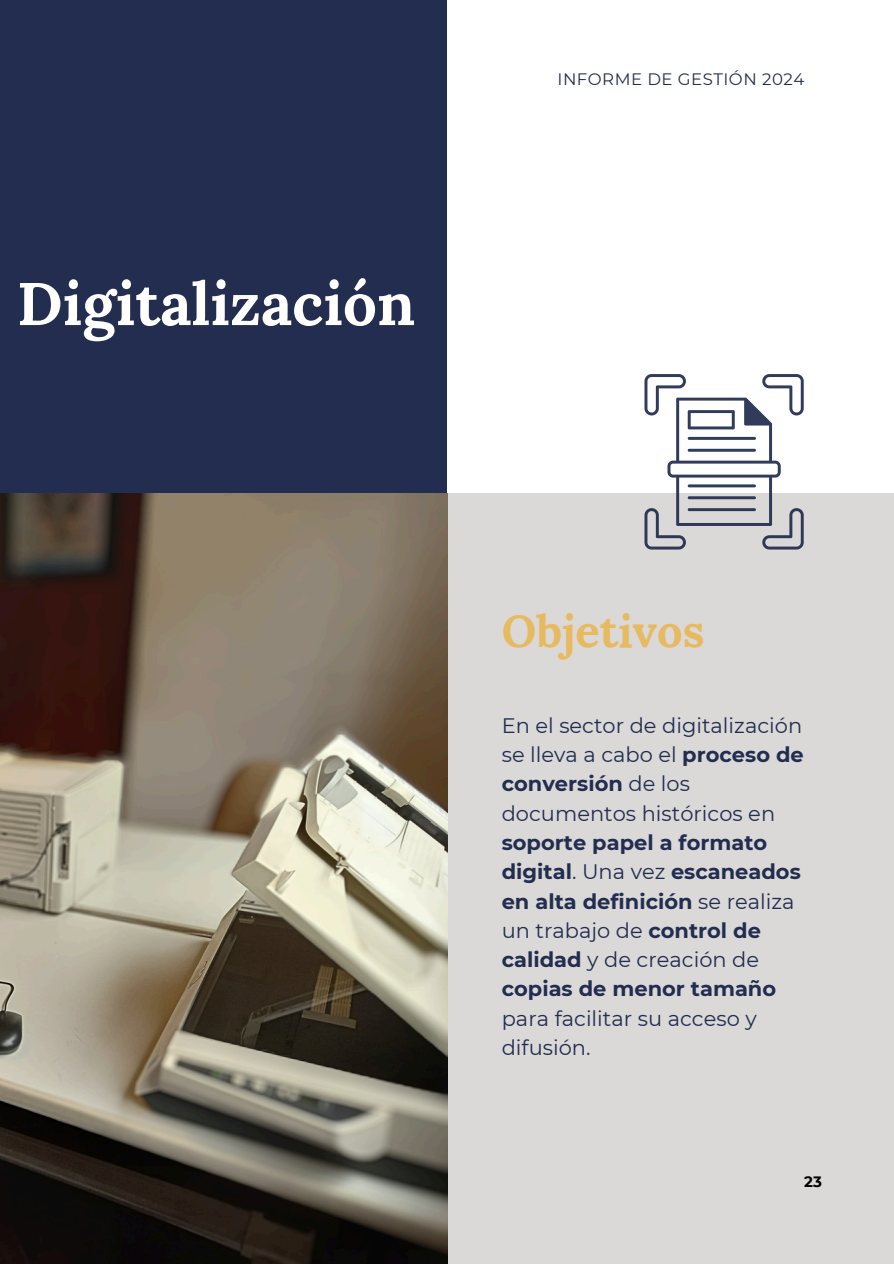
<style>
.page{position:relative;width:894px;height:1264px;background:#fff}
.page>*{position:absolute;margin:0;border:0;box-sizing:border-box;transform-origin:0 0}
.t1{font:700 60px "Lora";color:#fff}
.t2{font:700 45px "Lora";color:#e7ba61}
.t3{font:21px/29.2px "Montserrat";color:#222d4f}
.t4{font:16.5px "Montserrat";letter-spacing:.03em;color:#222d4f}
.t5{font:700 15px "Montserrat";color:#000}
.s1{font-weight:700}
</style>
<div class="page">
<div style="left:0;top:0;width:446px;height:672px;background:#222d4f"></div>
<div style="left:0;top:493px;width:893px;height:770px;background:#dad9d8"></div>
<img style="left:0;top:493px;width:447px;height:770px">
<svg style="left:644px;top:374px;width:159px;height:175px"></svg>
<h4 class="t1" style="left:17px;top:265px;width:399px">Digitalización</h4>
<h1 class="t4" style="left:557px;top:69px;width:248px">INFORME DE GESTIÓN 2024</h1>
<p class="t2" style="left:501px;top:602px;width:204px">Objetivos</p>
<p class="t3" style="left:501px;top:710px;width:303px">En el sector de digitalización se lleva a cabo el <span class="s1">proceso de conversión</span> de los documentos históricos en <span class="s1">soporte papel a formato digital</span>. Una vez <span class="s1">escaneados en alta definición</span> se realiza un trabajo de <span class="s1">control de calidad</span> y de creación de <span class="s1">copias de menor tamaño </span>para facilitar su acceso y difusión.</p>
<p class="t5" style="left:804px;top:1172px;width:19px">23</p>
</div>
